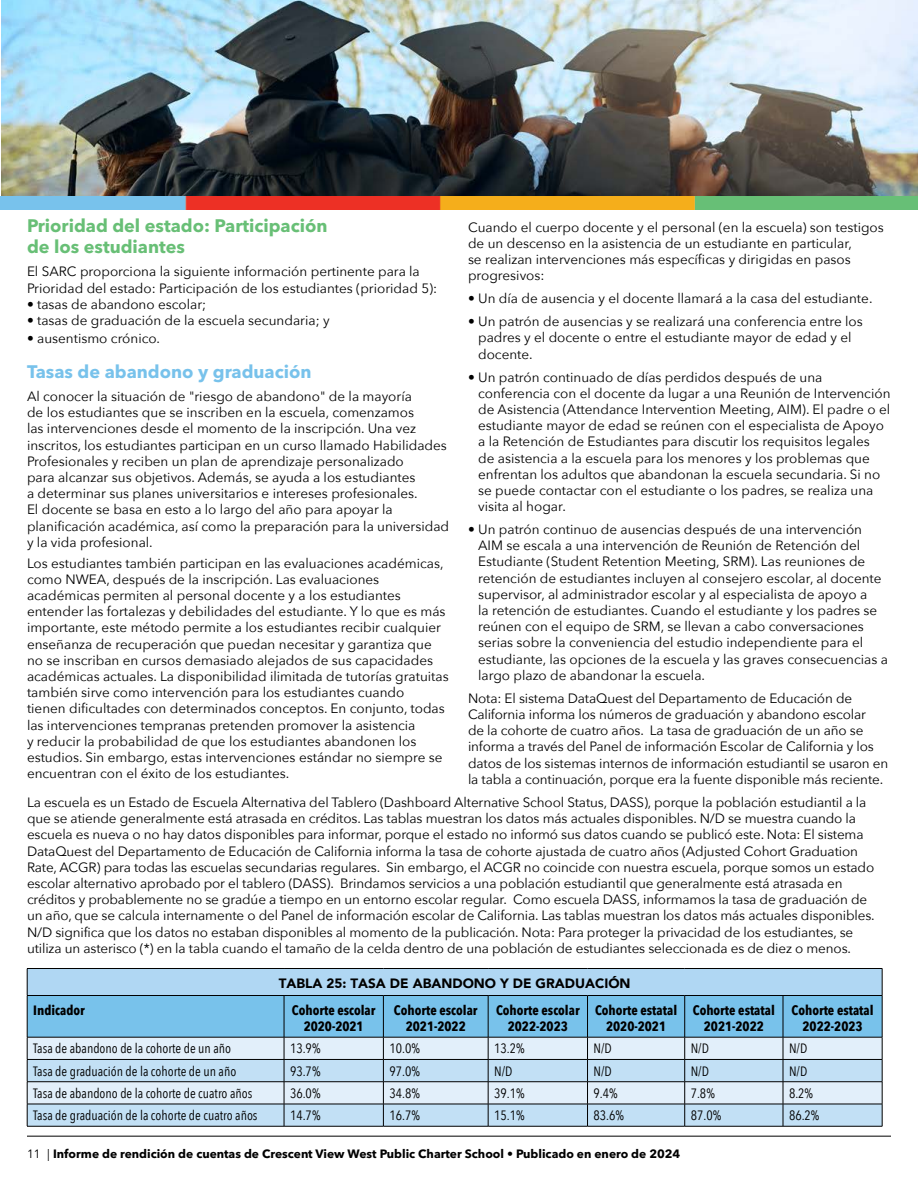
<style>
.page{position:relative;width:918px;height:1188px;background:#fff}
.page>*{position:absolute;margin:0;border:0;box-sizing:border-box;transform-origin:0 0}
.t1{font:700 18px/21.6px "Avenir Next LT Pro";color:#68bf76}
.t2{font:700 18px "Avenir Next LT Pro";color:#78c2eb}
.t3{font:13.5px/16.2px "Avenir Next";color:#000}
.t4{font:13.5px "Avenir Next Condensed";color:#000}
.t5{font:italic 700 13.5px/16.2px "Avenir Next Condensed";color:#000;text-align:center}
.t6{font:900 13.5px "Avenir";color:#000}
.t7{font:700 12px "Avenir Next LT Pro";color:#000}
.s1{font-family:"Avenir";font-weight:400}
</style>
<div class="page">
<hr style="left:27px;top:1136px;width:864px;height:1px;background:#000">
<img style="left:1px;top:0;width:917px;height:196px">
<img style="left:0;top:196px;width:918px;height:13px">
<hr style="left:27px;top:968px;width:257px;height:1px;background:#000">
<hr style="left:284px;top:968px;width:99px;height:1px;background:#000">
<hr style="left:383px;top:968px;width:105px;height:1px;background:#000">
<hr style="left:488px;top:968px;width:100px;height:1px;background:#000">
<hr style="left:588px;top:968px;width:97px;height:1px;background:#000">
<hr style="left:685px;top:968px;width:98px;height:1px;background:#000">
<hr style="left:783px;top:968px;width:99px;height:1px;background:#000">
<svg style="left:27px;top:969px;width:856px;height:157px;background:#acd1e9"></svg>
<hr style="left:27px;top:1126px;width:257px;height:1px;background:#000">
<hr style="left:284px;top:1126px;width:99px;height:1px;background:#000">
<hr style="left:383px;top:1126px;width:105px;height:1px;background:#000">
<hr style="left:488px;top:1126px;width:100px;height:1px;background:#000">
<hr style="left:588px;top:1126px;width:97px;height:1px;background:#000">
<hr style="left:685px;top:1126px;width:98px;height:1px;background:#000">
<hr style="left:783px;top:1126px;width:99px;height:1px;background:#000">
<p class="t1" style="left:27px;top:215px;width:302px">Prioridad del estado: Participación de los estudiantes</p>
<p class="t3" style="left:27px;top:263px;width:412px">El SARC proporciona la siguiente información pertinente para la<br>Prioridad del estado: Participación de los estudiantes (prioridad 5):</p>
<p class="t3" style="left:27px;top:295px;width:181px">• tasas de abandono escolar;</p>
<p class="t3" style="left:27px;top:312px;width:304px">• tasas de graduación de la escuela secundaria; y</p>
<p class="t3" style="left:27px;top:330px;width:135px">• ausentismo crónico.</p>
<p class="t2" style="left:27px;top:361px;width:286px">Tasas de abandono y graduación</p>
<p class="t3" style="left:27px;top:388px;width:424px">Al conocer la situación de "riesgo de abandono" de la mayoría<br>de los estudiantes que se inscriben en la escuela, comenzamos<br>las intervenciones desde el momento de la inscripción. Una vez inscritos, los estudiantes participan en un curso llamado Habilidades Profesionales y reciben un plan de aprendizaje personalizado<br>para alcanzar sus objetivos. Además, se ayuda a los estudiantes<br>a determinar sus planes universitarios e intereses profesionales.<br>El docente se basa en esto a lo largo del año para apoyar la planificación académica, así como la preparación para la universidad y la vida profesional.</p>
<p class="t3" style="left:27px;top:554px;width:423px">Los estudiantes también participan en las evaluaciones académicas, como NWEA, después de la inscripción. Las evaluaciones académicas permiten al personal docente y a los estudiantes entender las fortalezas y debilidades del estudiante. Y lo que es más importante, este método permite a los estudiantes recibir cualquier enseñanza de recuperación que puedan necesitar y garantiza que no se inscriban en cursos demasiado alejados de sus capacidades académicas actuales. La disponibilidad ilimitada de tutorías gratuitas también sirve como intervención para los estudiantes cuando<br>tienen dificultades con determinados conceptos. En conjunto, todas las intervenciones tempranas pretenden promover la asistencia<br>y reducir la probabilidad de que los estudiantes abandonen los estudios. Sin embargo, estas intervenciones estándar no siempre se encuentran con el éxito de los estudiantes.</p>
<p class="t3" style="left:468px;top:218px;width:417px">Cuando el cuerpo docente y el personal (en la escuela) son testigos de un descenso en la asistencia de un estudiante en particular,<br>se realizan intervenciones más específicas y dirigidas en pasos progresivos:</p>
<p class="t3" style="left:468px;top:290px;width:406px">• Un día de ausencia y el docente llamará a la casa del estudiante.</p>
<p class="t3" style="left:478px;top:313px;width:386px;text-indent:-10px">• Un patrón de ausencias y se realizará una conferencia entre los padres y el docente o entre el estudiante mayor de edad y el docente.</p>
<p class="t3" style="left:478px;top:368px;width:414px;text-indent:-10px">• Un patrón continuado de días perdidos después de una conferencia con el docente da lugar a una Reunión de Intervención de Asistencia (Attendance Intervention Meeting, AIM). El padre o el estudiante mayor de edad se reúnen con el especialista de Apoyo a la Retención de Estudiantes para discutir los requisitos legales<br>de asistencia a la escuela para los menores y los problemas que enfrentan los adultos que abandonan la escuela secundaria. Si no se puede contactar con el estudiante o los padres, se realiza una visita al hogar.</p>
<p class="t3" style="left:478px;top:521px;width:411px;text-indent:-10px">• Un patrón continuo de ausencias después de una intervención AIM se escala a una intervención de Reunión de Retención del Estudiante (Student Retention Meeting, SRM). Las reuniones de retención de estudiantes incluyen al consejero escolar, al docente supervisor, al administrador escolar y al especialista de apoyo a<br>la retención de estudiantes. Cuando el estudiante y los padres se reúnen con el equipo de SRM, se llevan a cabo conversaciones serias sobre la conveniencia del estudio independiente para el estudiante, las opciones de la escuela y las graves consecuencias a largo plazo de abandonar la escuela.</p>
<p class="t3" style="left:468px;top:689px;width:422px">Nota: El sistema DataQuest del Departamento de Educación de California informa los números de graduación y abandono escolar<br>de la cohorte de cuatro años. La tasa de graduación de un año se informa a través del Panel de información Escolar de California y los datos de los sistemas internos de información estudiantil se usaron en la tabla a continuación, porque era la fuente disponible más reciente.</p>
<p class="t3" style="left:27px;top:794px;width:849px">La escuela es un Estado de Escuela Alternativa del Tablero (Dashboard Alternative School Status, DASS), porque la población estudiantil a la que se atiende generalmente está atrasada en créditos. Las tablas muestran los datos más actuales disponibles. N/D se muestra cuando la escuela es nueva o no hay datos disponibles para informar, porque el estado no informó sus datos cuando se publicó este. Nota: El sistema DataQuest del Departamento de Educación de California informa la tasa de cohorte ajustada de cuatro años (Adjusted Cohort Graduation Rate, ACGR) para todas las escuelas secundarias regulares. Sin embargo, el ACGR no coincide con nuestra escuela, porque somos un estado escolar alternativo aprobado por el tablero (DASS). Brindamos servicios a una población estudiantil que generalmente está atrasada en créditos y probablemente no se gradúe a tiempo en un entorno escolar regular. Como escuela DASS, informamos la tasa de graduación de un año, que se calcula internamente o del Panel de información escolar de California. Las tablas muestran los datos más actuales disponibles.<br>N/D significa que los datos no estaban disponibles al momento de la publicación. Nota: Para proteger la privacidad de los estudiantes, se utiliza un asterisco (*) en la tabla cuando el tamaño de la celda dentro de una población de estudiantes seleccionada es de diez o menos.</p>
<p class="t6" style="left:279px;top:975px;width:353px">TABLA 25: TASA DE ABANDONO Y DE GRADUACIÓN</p>
<p class="t5" style="left:33px;top:1002px;width:53px">Indicador</p>
<p class="t5" style="left:292px;top:1002px;width:85px">Cohorte escolar<br>2020-2021</p>
<p class="t5" style="left:394px;top:1002px;width:85px">Cohorte escolar<br>2021-2022</p>
<p class="t5" style="left:496px;top:1002px;width:85px">Cohorte escolar<br>2022-2023</p>
<p class="t5" style="left:595px;top:1002px;width:84px">Cohorte estatal</p>
<p class="t5" style="left:693px;top:1002px;width:84px">Cohorte estatal</p>
<p class="t5" style="left:704px;top:1018px;width:62px">2021-2022</p>
<p class="t5" style="left:791px;top:1002px;width:84px">Cohorte estatal</p>
<p class="t5" style="left:803px;top:1018px;width:62px">2022-2023</p>
<p class="t5" style="left:606px;top:1018px;width:62px">2020-2021</p>
<p class="t4" style="left:33px;top:1041px;width:200px">Tasa de abandono de la cohorte de un año</p>
<p class="t4" style="left:290px;top:1041px;width:32px">13.9%</p>
<p class="t4" style="left:389px;top:1041px;width:32px">10.0%</p>
<p class="t4" style="left:494px;top:1041px;width:32px">13.2%</p>
<p class="t4" style="left:594px;top:1041px;width:20px">N/D</p>
<p class="t4" style="left:691px;top:1041px;width:20px">N/D</p>
<p class="t4" style="left:789px;top:1041px;width:20px">N/D</p>
<p class="t4" style="left:33px;top:1063px;width:205px">Tasa de graduación de la cohorte de un año</p>
<p class="t4" style="left:290px;top:1063px;width:32px">93.7%</p>
<p class="t4" style="left:389px;top:1063px;width:32px">97.0%</p>
<p class="t4" style="left:494px;top:1063px;width:20px">N/D</p>
<p class="t4" style="left:594px;top:1063px;width:20px">N/D</p>
<p class="t4" style="left:691px;top:1063px;width:20px">N/D</p>
<p class="t4" style="left:789px;top:1063px;width:20px">N/D</p>
<p class="t4" style="left:33px;top:1085px;width:221px">Tasa de abandono de la cohorte de cuatro años</p>
<p class="t4" style="left:290px;top:1085px;width:32px">36.0%</p>
<p class="t4" style="left:389px;top:1085px;width:32px">34.8%</p>
<p class="t4" style="left:494px;top:1085px;width:32px">39.1%</p>
<p class="t4" style="left:594px;top:1085px;width:26px">9.4%</p>
<p class="t4" style="left:691px;top:1085px;width:26px">7.8%</p>
<p class="t4" style="left:789px;top:1085px;width:26px">8.2%</p>
<p class="t4" style="left:33px;top:1107px;width:226px">Tasa de graduación de la cohorte de cuatro años</p>
<p class="t4" style="left:290px;top:1107px;width:32px">14.7%</p>
<p class="t4" style="left:389px;top:1107px;width:32px">16.7%</p>
<p class="t4" style="left:494px;top:1107px;width:32px">15.1%</p>
<p class="t4" style="left:594px;top:1107px;width:32px">83.6%</p>
<p class="t4" style="left:691px;top:1107px;width:32px">87.0%</p>
<p class="t4" style="left:789px;top:1107px;width:32px">86.2%</p>
<p class="t7" style="left:27px;top:1146px;width:655px"><span class="s1">11 |</span> Informe de rendición de cuentas de Crescent View West Public Charter School • Publicado en enero de 2024</p>
</div>
